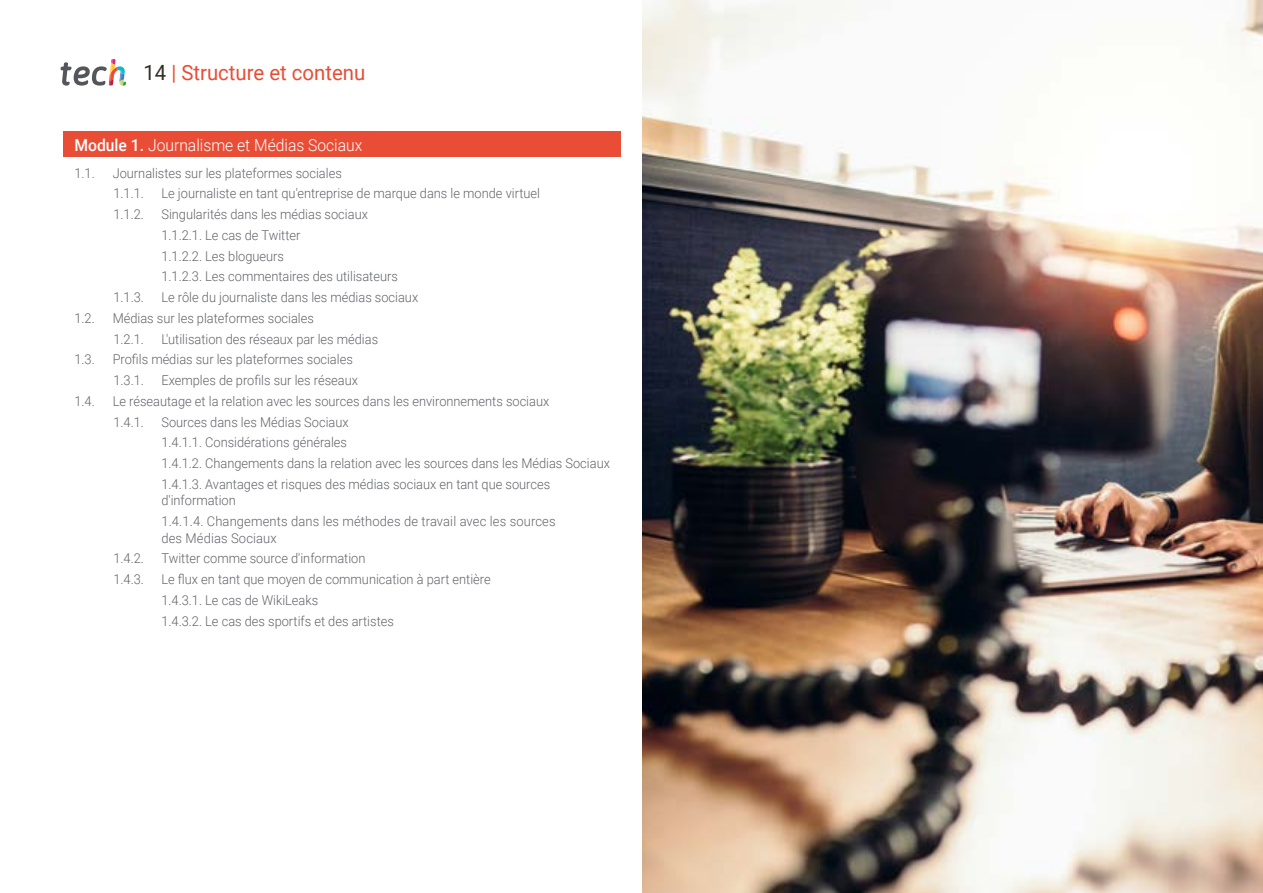
<style>
.page{position:relative;width:1263px;height:893px;background:#fff}
.page>*{position:absolute;margin:0;border:0;box-sizing:border-box;transform-origin:0 0}
.t1{font:21px "Roboto";color:#e94d35}
.t2{font:300 16.5px "Roboto";color:#fff;scale:.95 1}
.t3{font:300 13.5px/20.7px "Roboto";color:#61646a;scale:.95 1}
.t4{font:300 13.5px "Roboto";color:#61646a;scale:.96 1}
.s1{color:#312e20}
.s2{font-weight:500}
</style>
<div class="page">
<svg style="left:61px;top:59px;width:65px;height:27px"></svg>
<div style="left:63px;top:132px;width:558px;height:25px;background:#e94d35"></div>
<img style="left:642px;top:0;width:621px;height:893px">
<h1 class="t1" style="left:144px;top:57px;width:223px"><span class="s1">14</span> | Structure et contenu</h1>
<p class="t2" style="left:74px;top:133px;width:305px"><span class="s2">Module 1.</span> Journalisme et Médias Sociaux</p>
<p class="t3" style="left:74px;top:162px;width:23px">1.1.</p>
<p class="t3" style="left:113px;top:162px;width:243px">Journalistes sur les plateformes sociales<br>1.1.1.</p>
<p class="t3" style="left:161px;top:183px;width:400px">Le journaliste en tant qu'entreprise de marque dans le monde virtuel</p>
<p class="t3" style="left:113px;top:203px;width:34px">1.1.2.</p>
<p class="t3" style="left:161px;top:203px;width:250px">Singularités dans les médias sociaux 1.1.2.1. Le cas de Twitter<br>1.1.2.2. Les blogueurs<br>1.1.2.3. Les commentaires des utilisateurs</p>
<p class="t3" style="left:113px;top:286px;width:34px">1.1.3.</p>
<p class="t3" style="left:161px;top:286px;width:272px">Le rôle du journaliste dans les médias sociaux</p>
<p class="t3" style="left:74px;top:307px;width:23px">1.2.</p>
<p class="t3" style="left:113px;top:307px;width:213px">Médias sur les plateformes sociales<br>1.2.1.</p>
<p class="t3" style="left:161px;top:328px;width:230px">L'utilisation des réseaux par les médias</p>
<p class="t3" style="left:74px;top:349px;width:23px">1.3.</p>
<p class="t3" style="left:113px;top:349px;width:254px">Profils médias sur les plateformes sociales<br>1.3.1.</p>
<p class="t3" style="left:161px;top:369px;width:208px">Exemples de profils sur les réseaux</p>
<p class="t3" style="left:74px;top:390px;width:23px">1.4.</p>
<p class="t3" style="left:113px;top:390px;width:461px">Le réseautage et la relation avec les sources dans les environnements sociaux<br>1.4.1.</p>
<p class="t3" style="left:161px;top:411px;width:474px">Sources dans les Médias Sociaux<br>1.4.1.1. Considérations générales<br>1.4.1.2. Changements dans la relation avec les sources dans les Médias Sociaux 1.4.1.3. Avantages et risques des médias sociaux en tant que sources</p>
<p class="t3" style="left:161px;top:490px;width:416px">d'information<br>1.4.1.4. Changements dans les méthodes de travail avec les sources</p>
<p class="t4" style="left:161px;top:528px;width:122px">des Médias Sociaux</p>
<p class="t3" style="left:113px;top:548px;width:34px">1.4.2.</p>
<p class="t3" style="left:161px;top:548px;width:216px">Twitter comme source d'information</p>
<p class="t3" style="left:113px;top:569px;width:34px">1.4.3.</p>
<p class="t3" style="left:161px;top:569px;width:348px">Le flux en tant que moyen de communication à part entière<br>1.4.3.1. Le cas de WikiLeaks<br>1.4.3.2. Le cas des sportifs et des artistes</p>
</div>
